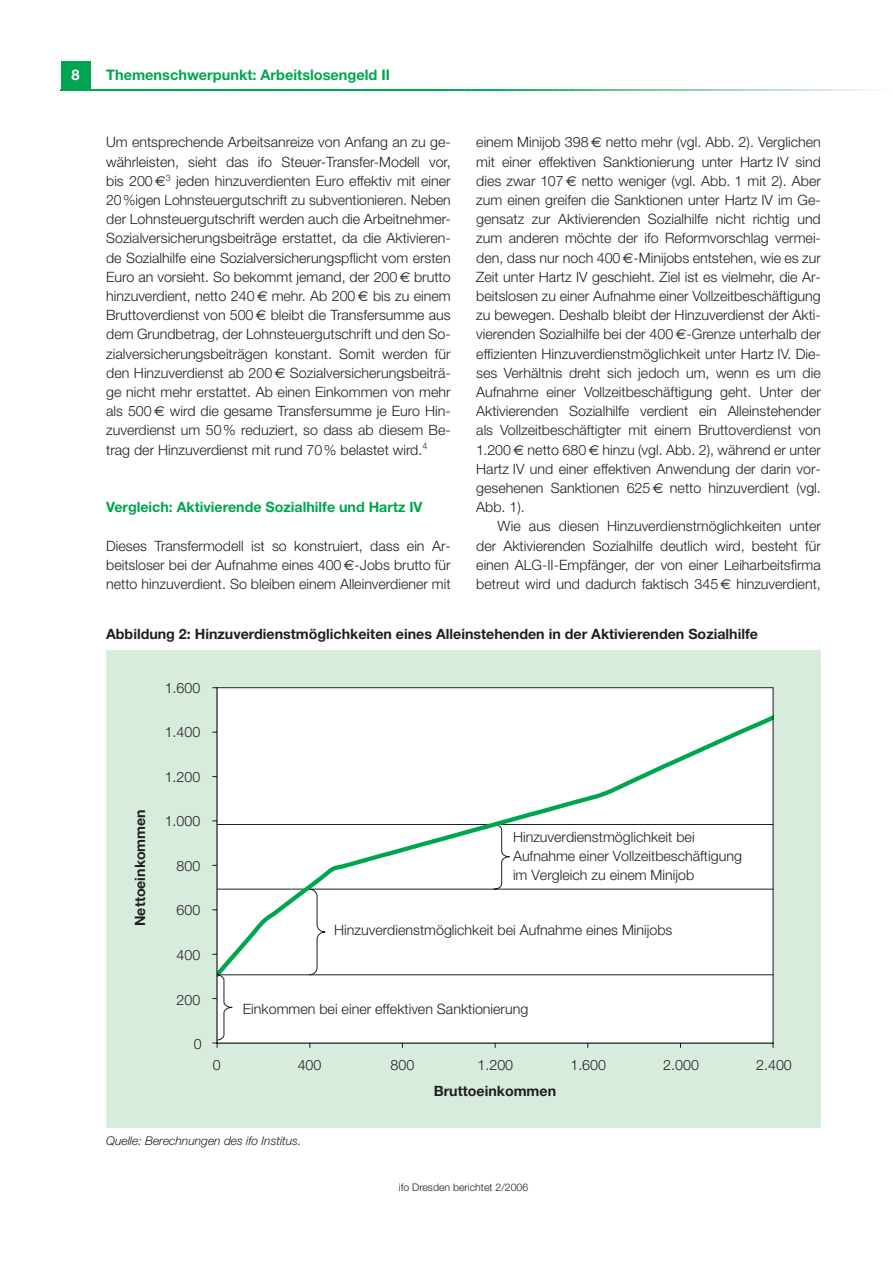
<style>
.page{position:relative;width:893px;height:1263px;background:#fff}
.page>*{position:absolute;margin:0;border:0;box-sizing:border-box;transform-origin:0 0}
.t1{font:700 14.7px "Helvetica Neue";color:#fff}
.t2{font:700 14.55px "Helvetica Neue";color:#00a54f}
.t3{font:300 14.25px/19.2px "Helvetica Neue";color:#231f20;text-align:justify}
.t4{font:700 14.25px "Helvetica Neue";color:#231f20}
.t5{font:700 14.25px "Helvetica Neue";color:#00a54f}
.t6{font:italic 300 12px "Helvetica Neue";color:#231f20}
.t7{font:300 10.5px "Helvetica Neue";color:#231f20}
.s1{font-family:"Euro Sans";font-weight:400}
</style>
<div class="page">
<div style="left:61px;top:61px;width:30px;height:30px;background:#00a54f"></div>
<hr style="left:61px;top:89px;width:382px;height:2px;background:#00a54f">
<svg style="left:443px;top:89px;width:435px;height:2px"></svg>
<div style="left:106px;top:650px;width:714px;height:478px;background:#d8ecdd"></div>
<hr style="left:217px;top:1043px;width:556px;height:1px;background:#231f20">
<svg style="left:213px;top:1043px;width:5px;height:5px"></svg>
<div style="left:217px;top:688px;width:556px;height:355px;background:#fff"></div>
<svg style="left:219px;top:824px;width:552px;height:217px"></svg>
<svg style="left:222px;top:718px;width:545px;height:250px"></svg>
<p class="t1" style="left:72px;top:70px;width:10px">8</p>
<p class="t2" style="left:106px;top:70px;width:285px">Themenschwerpunkt: Arbeitslosengeld II</p>
<p class="t3" style="left:106px;top:134px;width:346px">Um entsprechende Arbeitsanreize von Anfang an zu ge&shy;währleisten, sieht das ifo Steuer-Transfer-Modell vor, bis 200 <span class="s1">€</span><sup>3</sup> jeden hinzuverdienten Euro effektiv mit einer 20%igen Lohnsteuergutschrift zu subventionieren. Neben der Lohnsteuergutschrift werden auch die Arbeitnehmer-Sozialversicherungsbeiträge erstattet, da die Aktivieren&shy;de Sozialhilfe eine Sozialversicherungspflicht vom ersten Euro an vorsieht. So bekommt jemand, der 200 <span class="s1">€</span> brutto hinzuverdient, netto 240 <span class="s1">€</span> mehr. Ab 200 <span class="s1">€</span> bis zu einem Bruttoverdienst von 500 <span class="s1">€</span> bleibt die Transfersumme aus dem Grundbetrag, der Lohnsteuergutschrift und den So&shy;zialversicherungsbeiträgen konstant. Somit werden für den Hinzuverdienst ab 200 <span class="s1">€</span> Sozialversicherungsbeiträ&shy;ge nicht mehr erstattet. Ab einen Einkommen von mehr als 500 <span class="s1">€</span> wird die gesame Transfersumme je Euro Hin&shy;zuverdienst um 50% reduziert, so dass ab diesem Be&shy;trag der Hinzuverdienst mit rund 70% belastet wird.<sup>4</sup></p>
<p class="t5" style="left:106px;top:502px;width:318px">Vergleich: Aktivierende Sozialhilfe und Hartz IV</p>
<p class="t3" style="left:106px;top:537px;width:346px">Dieses Transfermodell ist so konstruiert, dass ein Ar&shy;beitsloser bei der Aufnahme eines 400 <span class="s1">€</span>-Jobs brutto für netto hinzuverdient. So bleiben einem Alleinverdiener mit</p>
<p class="t3" style="left:476px;top:134px;width:346px">einem Minijob 398 <span class="s1">€</span> netto mehr (vgl. Abb. 2). Verglichen mit einer effektiven Sanktionierung unter Hartz IV sind dies zwar 107 <span class="s1">€</span> netto weniger (vgl. Abb. 1 mit 2). Aber zum einen greifen die Sanktionen unter Hartz IV im Ge&shy;gensatz zur Aktivierenden Sozialhilfe nicht richtig und zum anderen möchte der ifo Reformvorschlag vermei&shy;den, dass nur noch 400 <span class="s1">€</span>-Minijobs entstehen, wie es zur Zeit unter Hartz IV geschieht. Ziel ist es vielmehr, die Ar&shy;beitslosen zu einer Aufnahme einer Vollzeitbeschäftigung zu bewegen. Deshalb bleibt der Hinzuverdienst der Akti&shy;vierenden Sozialhilfe bei der 400 <span class="s1">€</span>-Grenze unterhalb der effizienten Hinzuverdienstmöglichkeit unter Hartz IV. Die&shy;ses Verhältnis dreht sich jedoch um, wenn es um die Aufnahme einer Vollzeitbeschäftigung geht. Unter der Aktivierenden Sozialhilfe verdient ein Alleinstehender als Vollzeitbeschäftigter mit einem Bruttoverdienst von 1.200 <span class="s1">€</span> netto 680 <span class="s1">€</span> hinzu (vgl. Abb. 2), während er unter Hartz IV und einer effektiven Anwendung der darin vor&shy;gesehenen Sanktionen 625 <span class="s1">€</span> netto hinzuverdient (vgl.<br>Abb. 1).</p>
<p class="t3" style="left:476px;top:518px;width:346px;text-indent:21px">Wie aus diesen Hinzuverdienstmöglichkeiten unter der Aktivierenden Sozialhilfe deutlich wird, besteht für einen ALG-II-Empfänger, der von einer Leiharbeitsfirma betreut wird und dadurch faktisch 345 <span class="s1">€</span> hinzuverdient,</p>
<p class="t4" style="left:106px;top:629px;width:653px">Abbildung 2: Hinzuverdienstmöglichkeiten eines Alleinstehenden in der Aktivierenden Sozialhilfe</p>
<p class="t4" style="left:135px;top:926px;width:119px;rotate:-90deg">Nettoeinkommen</p>
<p class="t3" style="left:165px;top:679px;width:37px">1.600</p>
<p class="t3" style="left:165px;top:724px;width:37px">1.400</p>
<p class="t3" style="left:165px;top:768px;width:37px">1.200</p>
<p class="t3" style="left:165px;top:813px;width:37px">1.000</p>
<p class="t3" style="left:177px;top:858px;width:25px">800</p>
<p class="t3" style="left:177px;top:902px;width:25px">600</p>
<p class="t3" style="left:177px;top:947px;width:25px">400</p>
<p class="t3" style="left:177px;top:991px;width:25px">200</p>
<p class="t3" style="left:194px;top:1036px;width:9px">0</p>
<p class="t3" style="left:513px;top:829px;width:230px;line-height:18.6px;text-align:left">Hinzuverdienstmöglichkeit bei<br>Aufnahme einer Vollzeitbeschäftigung im Vergleich zu einem Minijob</p>
<p class="t3" style="left:334px;top:921px;width:340px">Hinzuverdienstmöglichkeit bei Aufnahme eines Minijobs</p>
<p class="t3" style="left:243px;top:1001px;width:287px">Einkommen bei einer effektiven Sanktionierung</p>
<p class="t3" style="left:213px;top:1056px;width:9px">0</p>
<p class="t3" style="left:298px;top:1056px;width:25px">400</p>
<p class="t3" style="left:390px;top:1056px;width:25px">800</p>
<p class="t3" style="left:477px;top:1056px;width:37px">1.200</p>
<p class="t3" style="left:570px;top:1056px;width:37px">1.600</p>
<p class="t3" style="left:663px;top:1056px;width:37px">2.000</p>
<p class="t3" style="left:756px;top:1056px;width:37px">2.400</p>
<p class="t4" style="left:433px;top:1086px;width:124px">Bruttoeinkommen</p>
<p class="t6" style="left:106px;top:1136px;width:197px">Quelle: Berechnungen des ifo Institus.</p>
<p class="t7" style="left:399px;top:1184px;width:131px">ifo Dresden berichtet 2/2006</p>
</div>
